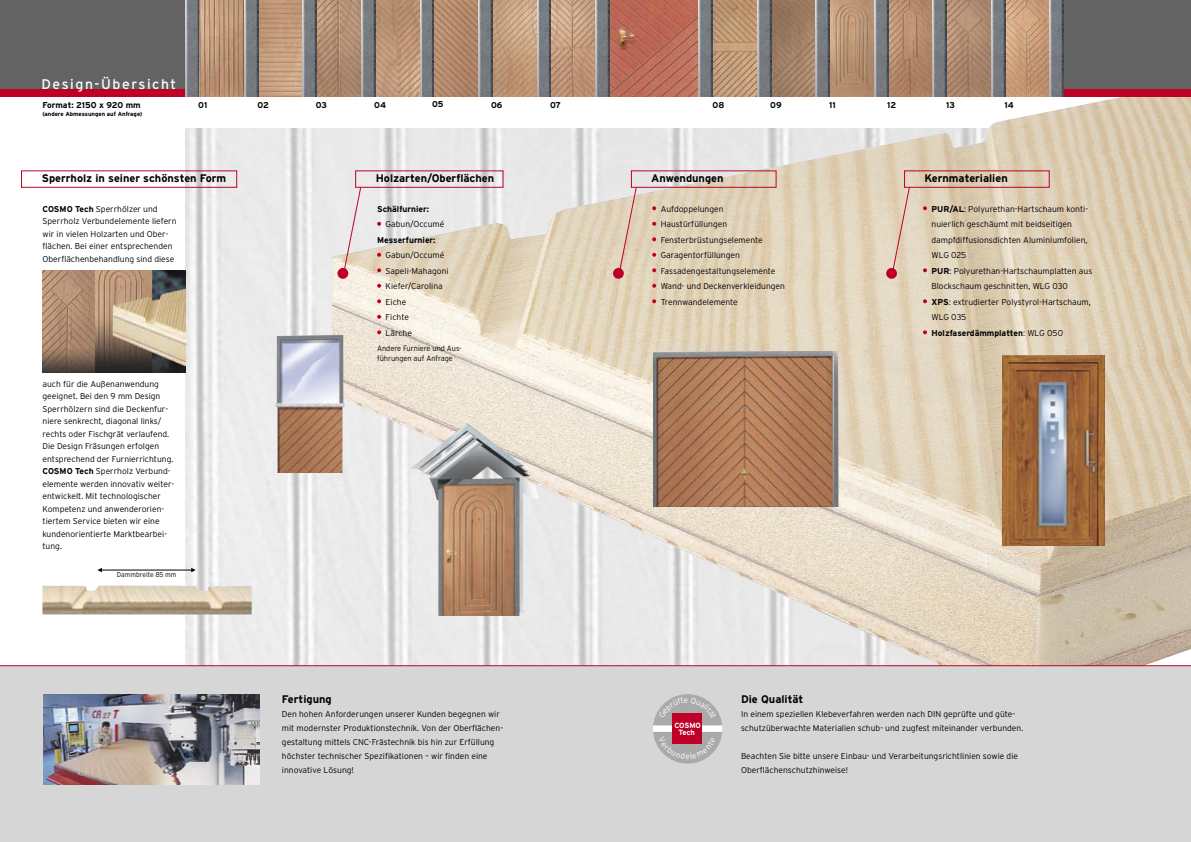
<style>
.page{position:relative;width:1191px;height:842px;background:#fff}
.page>*{position:absolute;margin:0;border:0;box-sizing:border-box;transform-origin:0 0}
.t1{font:14px "Interstate";letter-spacing:.11em;color:#fff}
.t2{font:700 11px "Interstate";color:#000}
.t3{font:300 8.5px/15.5px "Interstate";color:#000}
.t4{font:700 8.5px "Interstate";color:#000}
.t5{font:300 7.8px/10px "Interstate";color:#000;scale:.95 1}
.t6{font:700 7.5px/7.1px "Interstate";letter-spacing:-.005em;color:#fff;text-align:center}
.t7{font:300 7px "Interstate";color:#000;scale:.95 1}
.t8{font:700 6px "Interstate";color:#000}
.s1{font-weight:700}
</style>
<div class="page">
<img style="left:609px;top:0;width:90px;height:77px">
<img style="left:185px;top:128px;width:146px;height:537px">
<img style="left:331px;top:77px;width:860px;height:588px">
<div style="left:0;top:666px;width:1191px;height:176px;background:#d6d6d6"></div>
<hr style="left:0;top:665px;width:1191px;height:1px;background:#be0027">
<img style="left:44px;top:694px;width:216px;height:91px">
<div style="left:0;top:0;width:186px;height:94px;background:#636363"></div>
<div style="left:0;top:89px;width:186px;height:7px;background:#be0027"></div>
<svg style="left:377px;top:222px;width:4px;height:4px"></svg>
<svg style="left:377px;top:253px;width:4px;height:4px"></svg>
<svg style="left:377px;top:268px;width:4px;height:4px"></svg>
<svg style="left:377px;top:284px;width:4px;height:4px"></svg>
<svg style="left:377px;top:299px;width:4px;height:4px"></svg>
<svg style="left:377px;top:315px;width:4px;height:4px"></svg>
<svg style="left:377px;top:330px;width:4px;height:4px"></svg>
<svg style="left:652px;top:206px;width:4px;height:4px"></svg>
<svg style="left:652px;top:222px;width:4px;height:4px"></svg>
<svg style="left:652px;top:237px;width:4px;height:4px"></svg>
<svg style="left:652px;top:253px;width:4px;height:4px"></svg>
<svg style="left:652px;top:268px;width:4px;height:4px"></svg>
<svg style="left:652px;top:284px;width:4px;height:4px"></svg>
<svg style="left:652px;top:299px;width:4px;height:4px"></svg>
<svg style="left:923px;top:206px;width:4px;height:4px"></svg>
<svg style="left:923px;top:268px;width:4px;height:4px"></svg>
<svg style="left:923px;top:299px;width:4px;height:4px"></svg>
<svg style="left:923px;top:330px;width:4px;height:4px"></svg>
<img style="left:1002px;top:356px;width:102px;height:189px">
<img style="left:411px;top:423px;width:127px;height:192px">
<img style="left:276px;top:335px;width:68px;height:137px">
<img style="left:653px;top:351px;width:185px;height:155px">
<div style="left:959px;top:0;width:232px;height:94px;background:#636363"></div>
<div style="left:959px;top:89px;width:232px;height:7px;background:#be0027"></div>
<img style="left:186px;top:0;width:423px;height:96px">
<img style="left:699px;top:0;width:364px;height:96px">
<img style="left:42px;top:270px;width:143px;height:102px">
<div style="left:653px;top:694px;width:69px;height:70px;background:#aaa;border-radius:50%"></div>
<div style="left:673px;top:714px;width:29px;height:30px;background:#be0027"></div>
<div style="left:613px;top:268px;width:11px;height:11px;background:#be0027;border-radius:50%"></div>
<svg style="left:619px;top:187px;width:17px;height:87px"></svg>
<img style="left:43px;top:585px;width:208px;height:30px">
<svg style="left:97px;top:568px;width:5px;height:4px"></svg>
<hr style="left:101px;top:570px;width:92px;height:1px;background:#000">
<svg style="left:191px;top:568px;width:5px;height:4px"></svg>
<div style="left:337px;top:268px;width:11px;height:11px;background:#be0027;border-radius:50%"></div>
<svg style="left:343px;top:187px;width:18px;height:87px;background:#e6d6d4"></svg>
<div style="left:886px;top:268px;width:11px;height:11px;background:#be0027;border-radius:50%"></div>
<svg style="left:892px;top:187px;width:17px;height:87px"></svg>
<svg style="left:658px;top:697px;width:59px;height:21px"></svg>
<svg style="left:653px;top:725px;width:69px;height:34px"></svg>
<h1 class="t1" style="left:42px;top:76px;width:136px">Design-Übersicht</h1>
<p class="t4" style="left:43px;top:100px;width:100px">Format: 2150 x 920 mm</p>
<p class="t8" style="left:43px;top:110px;width:101px">(andere Abmessungen auf Anfrage)</p>
<p class="t4" style="left:198px;top:100px;width:11px">01</p>
<p class="t2" style="left:42px;top:172px;width:186px">Sperrholz in seiner schönsten Form</p>
<p class="t3" style="left:43px;top:202px;width:135px;line-height:12.5px"><span class="s1">COSMO Tech</span> Sperrhölzer und Sperrholz Verbundelemente liefern wir in vielen Holzarten und Ober&shy;flächen. Bei einer entsprechenden Oberflächenbehandlung sind diese</p>
<p class="t3" style="left:43px;top:377px;width:133px;line-height:12.5px">auch für die Außenanwendung geeignet. Bei den 9 mm Design<br>Sperrhölzern sind die Deckenfur&shy;niere senkrecht, diagonal links/ rechts oder Fischgrät verlaufend.<br>Die Design Fräsungen erfolgen entsprechend der Furnierrichtung.<br><span class="s1">COSMO Tech</span> Sperrholz Verbund&shy;elemente werden innovativ weiter&shy;entwickelt. Mit technologischer<br>Kompetenz und anwenderorien&shy;tiertem Service bieten wir eine kundenorientierte Marktbearbei&shy;tung.</p>
<p class="t7" style="left:117px;top:571px;width:64px">Dammbreite 85 mm</p>
<p class="t4" style="left:257px;top:100px;width:13px">02</p>
<p class="t4" style="left:316px;top:100px;width:13px">03</p>
<p class="t4" style="left:374px;top:100px;width:13px">04</p>
<p class="t4" style="left:432px;top:100px;width:13px">05</p>
<p class="t4" style="left:491px;top:100px;width:13px">06</p>
<p class="t4" style="left:550px;top:100px;width:12px">07</p>
<p class="t4" style="left:712px;top:100px;width:13px">08</p>
<p class="t4" style="left:770px;top:100px;width:13px">09</p>
<p class="t4" style="left:829px;top:100px;width:8px">11</p>
<p class="t4" style="left:887px;top:100px;width:11px">12</p>
<p class="t4" style="left:946px;top:100px;width:10px">13</p>
<p class="t4" style="left:1004px;top:100px;width:11px">14</p>
<p class="t2" style="left:376px;top:172px;width:120px">Holzarten/Oberflächen</p>
<p class="t2" style="left:924px;top:172px;width:85px">Kernmaterialien</p>
<p class="t2" style="left:651px;top:172px;width:74px">Anwendungen</p>
<p class="t4" style="left:377px;top:204px;width:53px">Schälfurnier:</p>
<p class="t3" style="left:386px;top:216px;width:60px">Gabun/Occumé</p>
<p class="t4" style="left:377px;top:235px;width:60px">Messerfurnier:</p>
<p class="t3" style="left:386px;top:247px;width:65px">Gabun/Occumé<br>Sapeli-Mahagoni<br>Kiefer/Carolina<br>Eiche<br>Fichte<br>Lärche</p>
<p class="t5" style="left:377px;top:343px;width:90px">Andere Furniere und Aus&shy;führungen auf Anfrage</p>
<p class="t3" style="left:660px;top:201px;width:126px">Aufdoppelungen<br>Haustürfüllungen<br>Fensterbrüstungselemente<br>Garagentorfüllungen<br>Fassadengestaltungselemente<br>Wand- und Deckenverkleidungen<br>Trennwandelemente</p>
<p class="t3" style="left:931px;top:201px;width:162px"><span class="s1">PUR/AL</span>: Polyurethan-Hartschaum konti&shy;nuierlich geschäumt mit beidseitigen dampfdiffusionsdichten Aluminiumfolien,<br>WLG 025<br><span class="s1">PUR</span>: Polyurethan-Hartschaumplatten aus<br>Blockschaum geschnitten, WLG 030<br><span class="s1">XPS</span>: extrudierter Polystyrol-Hartschaum,<br>WLG 035<br><span class="s1">Holzfaserdämmplatten</span>: WLG 050</p>
<p class="t2" style="left:282px;top:693px;width:51px">Fertigung</p>
<p class="t3" style="left:282px;top:707px;width:223px;line-height:14px">Den hohen Anforderungen unserer Kunden begegnen wir mit modernster Produktionstechnik. Von der Oberflächen&shy;gestaltung mittels CNC-Frästechnik bis hin zur Erfüllung höchster technischer Spezifikationen – wir finden eine innovative Lösung!</p>
<p class="t6" style="left:674px;top:722px;width:28px">COSMO<br>Tech</p>
<p class="t2" style="left:741px;top:693px;width:64px">Die Qualität</p>
<p class="t3" style="left:741px;top:707px;width:284px;line-height:14px">In einem speziellen Klebeverfahren werden nach DIN geprüfte und güte&shy;schutzüberwachte Materialien schub- und zugfest miteinander verbunden.</p>
<p class="t3" style="left:741px;top:749px;width:278px;line-height:14px">Beachten Sie bitte unsere Einbau- und Verarbeitungsrichtlinien sowie die<br>Oberflächenschutzhinweise!</p>
</div>
